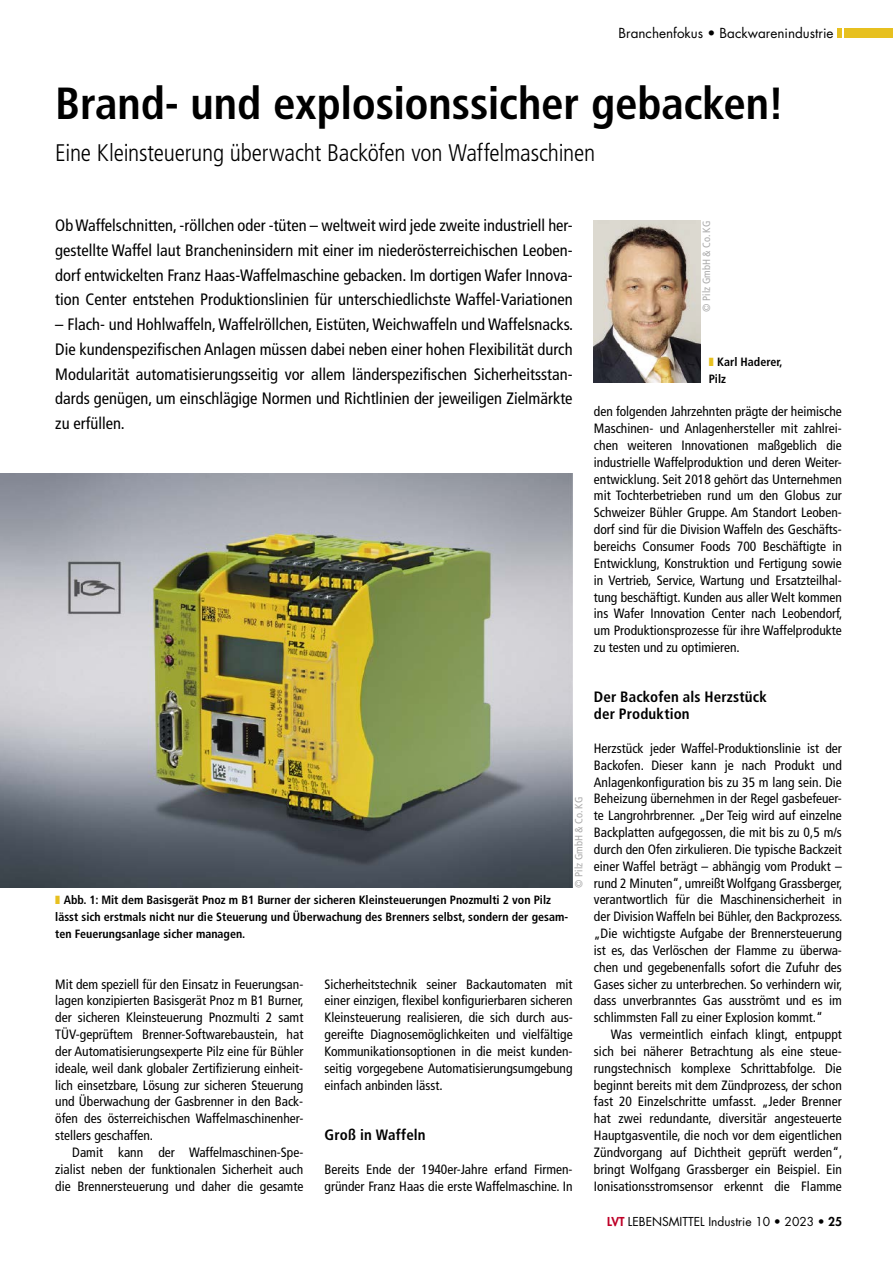
<style>
.page{position:relative;width:893px;height:1263px;background:#fff}
.page>*{position:absolute;margin:0;border:0;box-sizing:border-box;transform-origin:0 0}
.t1{font:700 condensed 45px "Frutiger LT Std";letter-spacing:-.005em;color:#000}
.t2{font:300 condensed 24px "Frutiger LT Std";letter-spacing:-.01em;color:#000}
.t3{font:condensed 16.5px/24.8px "Frutiger LT Std";color:#000;text-align:justify}
.t4{font:700 condensed 15px/16.8px "Frutiger LT Std";letter-spacing:.01em;color:#000}
.t5{font:condensed 13.5px/16.8px "Frutiger LT Std";color:#000;text-align:justify}
.t6{font:13.5px "Futura Std";color:#000}
.t7{font:700 condensed 12px/16.8px "Frutiger LT Std";color:#000}
.t8{font:12px "Futura Std";color:#000}
.t9{font:condensed 10.5px "Frutiger LT Std";color:#aaa}
.s1{color:#e7c01f}
.s2{font-weight:800;color:#be0027}
.s3{font-weight:800}
</style>
<div class="page">
<img style="left:594px;top:221px;width:106px;height:162px">
<img style="left:0;top:473px;width:572px;height:414px">
<hr style="left:838px;top:28px;width:4px;height:10px;background:#e7c01f">
<div style="left:845px;top:28px;width:48px;height:10px;background:#e7c01f"></div>
<p class="t6" style="left:618px;top:24px;width:217px">Branchenfokus • Backwarenindustrie</p>
<h1 class="t1" style="left:55px;top:76px;width:730px">Brand- und explosionssicher gebacken!</h1>
<h2 class="t2" style="left:55px;top:139px;width:541px">Eine Kleinsteuerung überwacht Backöfen von Waffelmaschinen</h2>
<p class="t3" style="left:55px;top:213px;width:519px">Ob Waffelschnitten, -röllchen oder -tüten – weltweit wird jede zweite industriell her&shy;gestellte Waffel laut Brancheninsidern mit einer im niederösterreichischen Leoben&shy;dorf entwickelten Franz Haas-Waffelmaschine gebacken. Im dortigen Wafer Innova&shy;tion Center entstehen Produktionslinien für unterschiedlichste Waffel-Variationen</p>
<p class="t3" style="left:55px;top:312px;width:519px">– Flach- und Hohlwaffeln, Waffelröllchen, Eistüten, Weichwaffeln und Waffelsnacks.<br>Die kundenspezifischen Anlagen müssen dabei neben einer hohen Flexibilität durch Modularität automatisierungsseitig vor allem länderspezifischen Sicherheitsstan&shy;dards genügen, um einschlägige Normen und Richtlinien der jeweiligen Zielmärkte zu erfüllen.</p>
<p class="t9" style="left:573px;top:887px;width:92px;rotate:-90deg">© Pilz GmbH &amp; Co. KG</p>
<p class="t7" style="left:55px;top:892px;width:514px"><span class="s1">❚</span> Abb. 1: Mit dem Basisgerät Pnoz m B1 Burner der sicheren Kleinsteuerungen Pnozmulti 2 von Pilz lässt sich erstmals nicht nur die Steuerung und Überwachung des Brenners selbst, sondern der gesam&shy;ten Feuerungsanlage sicher managen.</p>
<p class="t5" style="left:55px;top:975px;width:250px">Mit dem speziell für den Einsatz in Feuerungsan&shy;lagen konzipierten Basisgerät Pnoz m B1 Burner, der sicheren Kleinsteuerung Pnozmulti 2 samt TÜV-geprüftem Brenner-Softwarebaustein, hat der Automatisierungsexperte Pilz eine für Bühler ideale, weil dank globaler Zertifizierung einheit&shy;lich einsetzbare, Lösung zur sicheren Steuerung und Überwachung der Gasbrenner in den Back&shy;öfen des österreichischen Waffelmaschinenher&shy;stellers geschaffen.</p>
<p class="t5" style="left:55px;top:1144px;width:250px;text-indent:17px">Damit kann der Waffelmaschinen-Spe&shy;zialist neben der funktionalen Sicherheit auch die Brennersteuerung und daher die gesamte</p>
<p class="t5" style="left:325px;top:976px;width:250px">Sicherheitstechnik seiner Backautomaten mit einer einzigen, flexibel konfigurierbaren sicheren Kleinsteuerung realisieren, die sich durch aus&shy;gereifte Diagnosemöglichkeiten und vielfältige Kommunikationsoptionen in die meist kunden&shy;seitig vorgegebene Automatisierungsumgebung einfach anbinden lässt.</p>
<p class="t4" style="left:325px;top:1126px;width:103px">Groß in Waffeln</p>
<p class="t5" style="left:325px;top:1161px;width:250px">Bereits Ende der 1940er-Jahre erfand Firmen&shy;gründer Franz Haas die erste Waffelmaschine. In</p>
<p class="t9" style="left:700px;top:312px;width:92px;rotate:-90deg">© Pilz GmbH &amp; Co. KG</p>
<p class="t7" style="left:709px;top:353px;width:75px"><span class="s1">❚</span> Karl Haderer,<br>Pilz</p>
<p class="t5" style="left:594px;top:403px;width:250px">den folgenden Jahrzehnten prägte der heimische Maschinen- und Anlagenhersteller mit zahlrei&shy;chen weiteren Innovationen maßgeblich die industrielle Waffelproduktion und deren Weiter&shy;entwicklung. Seit 2018 gehört das Unternehmen mit Tochterbetrieben rund um den Globus zur Schweizer Bühler Gruppe. Am Standort Leoben&shy;dorf sind für die Division Waffeln des Geschäfts&shy;bereichs Consumer Foods 700 Beschäftigte in Entwicklung, Konstruktion und Fertigung sowie in Vertrieb, Service, Wartung und Ersatzteilhal&shy;tung beschäftigt. Kunden aus aller Welt kommen ins Wafer Innovation Center nach Leobendorf, um Produktionsprozesse für ihre Waffelprodukte zu testen und zu optimieren.</p>
<p class="t4" style="left:594px;top:689px;width:175px">Der Backofen als Herzstück der Produktion</p>
<p class="t5" style="left:594px;top:740px;width:250px">Herzstück jeder Waffel-Produktionslinie ist der Backofen. Dieser kann je nach Produkt und Anlagenkonfiguration bis zu 35 m lang sein. Die Beheizung übernehmen in der Regel gasbefeuer&shy;te Langrohrbrenner. „Der Teig wird auf einzelne Backplatten aufgegossen, die mit bis zu 0,5 m/s durch den Ofen zirkulieren. Die typische Backzeit einer Waffel beträgt – abhängig vom Produkt – rund 2 Minuten“, umreißt Wolfgang Grassberger, verantwortlich für die Maschinensicherheit in der Division Waffeln bei Bühler, den Backprozess. „Die wichtigste Aufgabe der Brennersteuerung ist es, das Verlöschen der Flamme zu überwa&shy;chen und gegebenenfalls sofort die Zufuhr des Gases sicher zu unterbrechen. So verhindern wir, dass unverbranntes Gas ausströmt und es im schlimmsten Fall zu einer Explosion kommt.“</p>
<p class="t5" style="left:594px;top:1026px;width:250px;text-indent:17px">Was vermeintlich einfach klingt, entpuppt sich bei näherer Betrachtung als eine steue&shy;rungstechnisch komplexe Schrittabfolge. Die beginnt bereits mit dem Zündprozess, der schon fast 20 Einzelschritte umfasst. „Jeder Brenner hat zwei redundante, diversitär angesteuerte Hauptgasventile, die noch vor dem eigentlichen Zündvorgang auf Dichtheit geprüft werden“, bringt Wolfgang Grassberger ein Beispiel. Ein Ionisationsstromsensor erkennt die Flamme</p>
<p class="t8" style="left:607px;top:1214px;width:236px"><span class="s2">LVT</span> LEBENSMITTEL Industrie 10 • 2023 <span class="s3">• 25</span></p>
</div>
